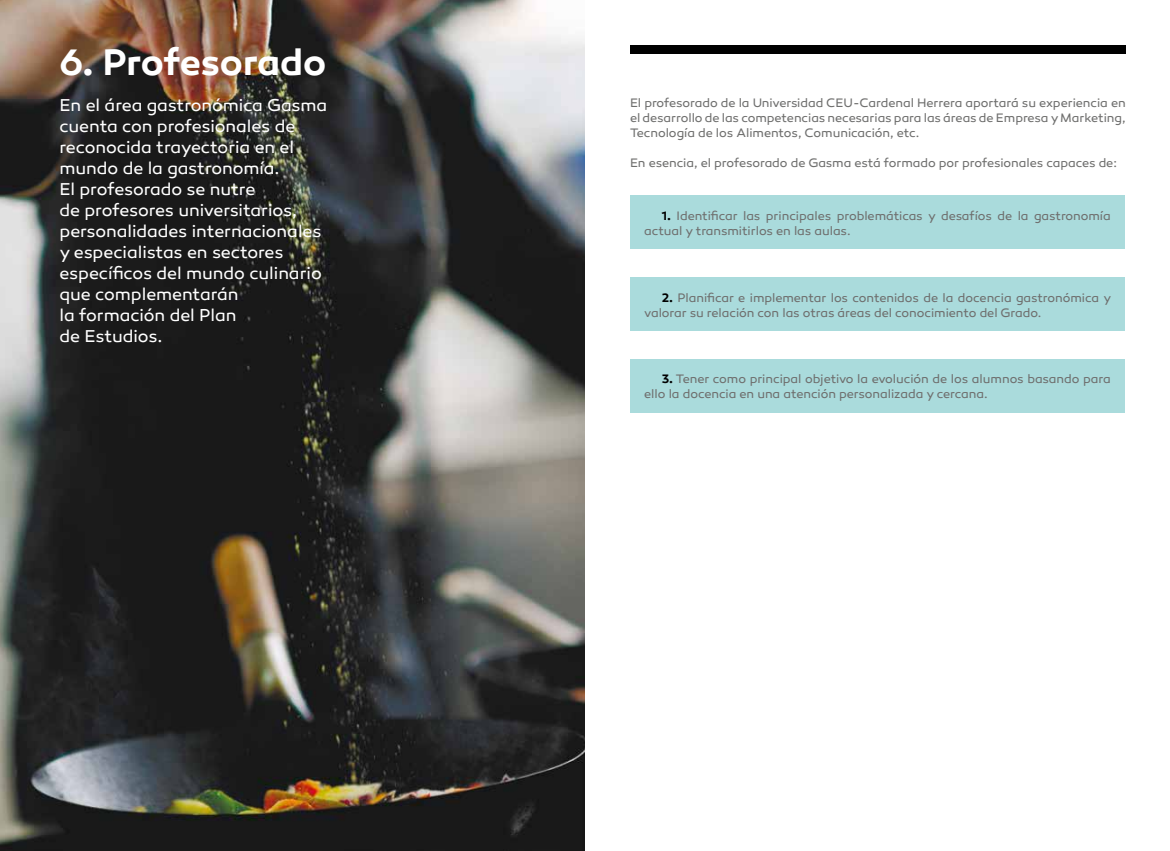
<style>
.page{position:relative;width:1170px;height:851px;background:#fff}
.page>*{position:absolute;margin:0;border:0;box-sizing:border-box;transform-origin:0 0}
.t1{font:600 37.5px "Canaro";letter-spacing:-.01em;color:#fff}
.t2{font:17.5px/21px "Canaro";letter-spacing:-.005em;color:#fff}
.t3{font:12.5px/15px "Canaro";letter-spacing:-.005em;color:#6f6f6e}
.s1{font-weight:600;color:#000}
</style>
<div class="page">
<img style="left:0;top:0;width:585px;height:850px">
<div style="left:630px;top:45px;width:495px;height:8px;background:#000"></div>
<div style="left:630px;top:195px;width:494px;height:54px;background:#aadbdc"></div>
<div style="left:630px;top:277px;width:494px;height:53px;background:#aadbdc"></div>
<div style="left:630px;top:359px;width:494px;height:53px;background:#aadbdc"></div>
<h1 class="t1" style="left:59px;top:39px;width:268px">6. Profesorado</h1>
<p class="t2" style="left:59px;top:95px;width:269px">En el área gastronómica Gasma cuenta con profesionales de reconocida trayectoria en el mundo de la gastronomía.<br>El profesorado se nutre<br>de profesores universitarios, personalidades internacionales y especialistas en sectores específicos del mundo culinario que complementarán<br>la formación del Plan<br>de Estudios.</p>
<p class="t3" style="left:630px;top:96px;width:497px;text-align:justify">El profesorado de la Universidad CEU-Cardenal Herrera aportará su experiencia en el desarrollo de las competencias necesarias para las áreas de Empresa y Marketing, Tecnología de los Alimentos, Comunicación, etc.</p>
<p class="t3" style="left:630px;top:156px;width:488px">En esencia, el profesorado de Gasma está formado por profesionales capaces de:</p>
<p class="t3" style="left:644px;top:208px;width:468px;text-indent:18px"><span class="s1">1.</span> Identificar las principales problemáticas y desafíos de la gastronomía actual y transmitirlos en las aulas.</p>
<p class="t3" style="left:644px;top:290px;width:468px;text-indent:18px"><span class="s1">2.</span> Planificar e implementar los contenidos de la docencia gastronómica y valorar su relación con las otras áreas del conocimiento del Grado.</p>
<p class="t3" style="left:644px;top:371px;width:468px;text-indent:18px"><span class="s1">3.</span> Tener como principal objetivo la evolución de los alumnos basando para ello la docencia en una atención personalizada y cercana.</p>
</div>
